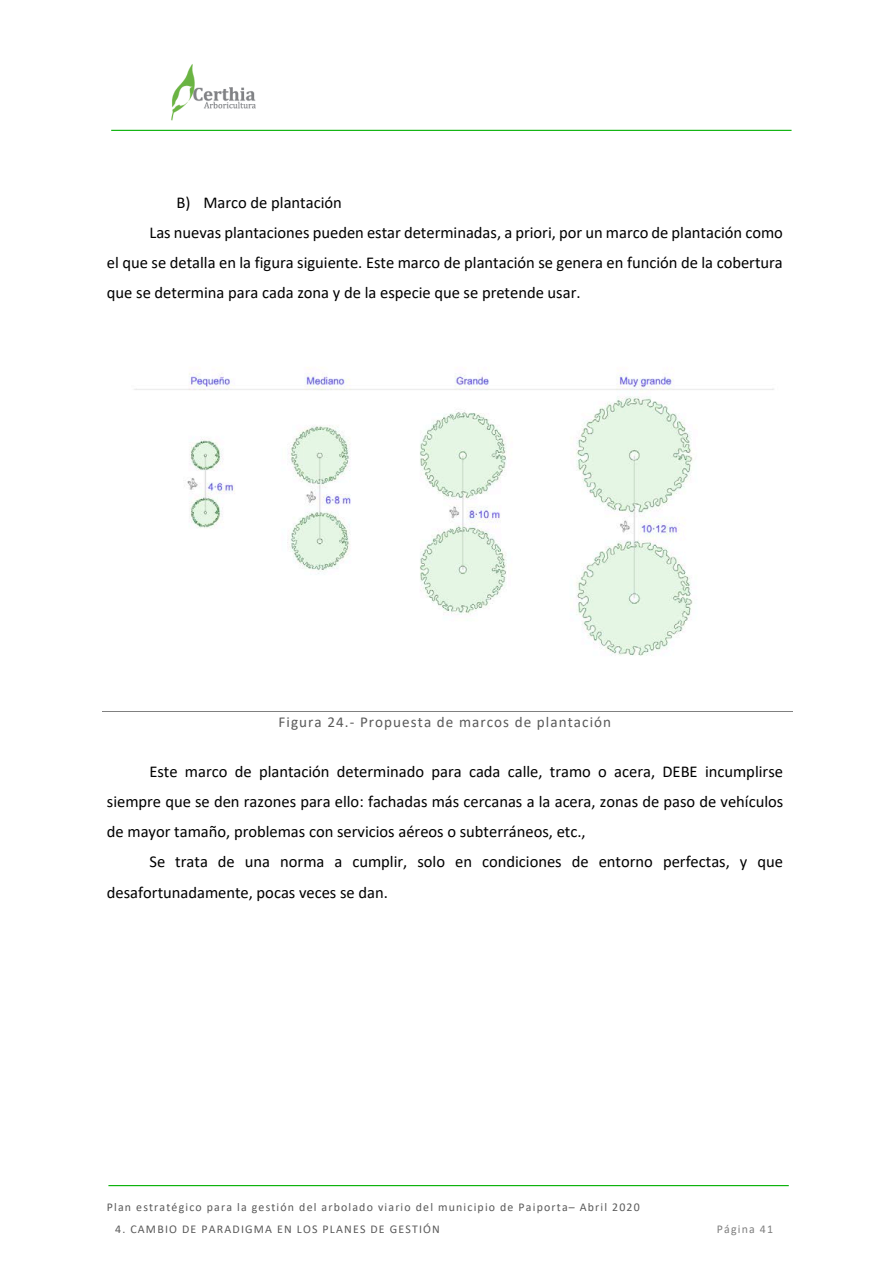
<style>
.page{position:relative;width:893px;height:1263px;background:#fff}
.page>*{position:absolute;margin:0;border:0;box-sizing:border-box;transform-origin:0 0}
.t1{font:16.5px/30.3px "Calibri";color:#000;text-align:justify}
.t2{font:15.15px "Calibri";letter-spacing:.07em;color:#5a5a5a}
.t3{font:11.85px "Calibri";letter-spacing:.1em;color:#5a5a5a}
.t4{font:11.85px "Calibri";letter-spacing:.1em;color:#7f7f7f}
</style>
<div class="page">
<img style="left:171px;top:64px;width:85px;height:57px">
<hr style="left:108px;top:1185px;width:681px;height:1px;background:#00af00">
<hr style="left:111px;top:130px;width:680px;height:1px;background:#00af00">
<hr style="left:102px;top:711px;width:691px;height:1px;background:#808080">
<img style="left:134px;top:367px;width:640px;height:289px">
<p class="t1" style="left:176px;top:187px;width:167px">B) Marco de plantación</p>
<p class="t1" style="left:149px;top:217px;width:635px">Las nuevas plantaciones pueden estar determinadas, a priori, por un marco de plantación como</p>
<p class="t1" style="left:107px;top:247px;width:677px">el que se detalla en la figura siguiente. Este marco de plantación se genera en función de la cobertura</p>
<p class="t1" style="left:107px;top:278px;width:475px">que se determina para cada zona y de la especie que se pretende usar.</p>
<p class="t2" style="left:278px;top:712px;width:334px">Figura 24.- Propuesta de marcos de plantación</p>
<p class="t1" style="left:107px;top:756px;width:678px;text-indent:43px">Este marco de plantación determinado para cada calle, tramo o acera, DEBE incumplirse siempre que se den razones para ello: fachadas más cercanas a la acera, zonas de paso de vehículos de mayor tamaño, problemas con servicios aéreos o subterráneos, etc.,</p>
<p class="t1" style="left:107px;top:846px;width:678px;text-indent:43px">Se trata de una norma a cumplir, solo en condiciones de entorno perfectas, y que desafortunadamente, pocas veces se dan.</p>
<p class="t3" style="left:107px;top:1199px;width:534px">Plan estratégico para la gestión del arbolado viario del municipio de Paiporta– Abril 2020</p>
<p class="t3" style="left:115px;top:1221px;width:326px">4. CAMBIO DE PARADIGMA EN LOS PLANES DE GESTIÓN</p>
<p class="t4" style="left:717px;top:1221px;width:58px">Página 41</p>
</div>
